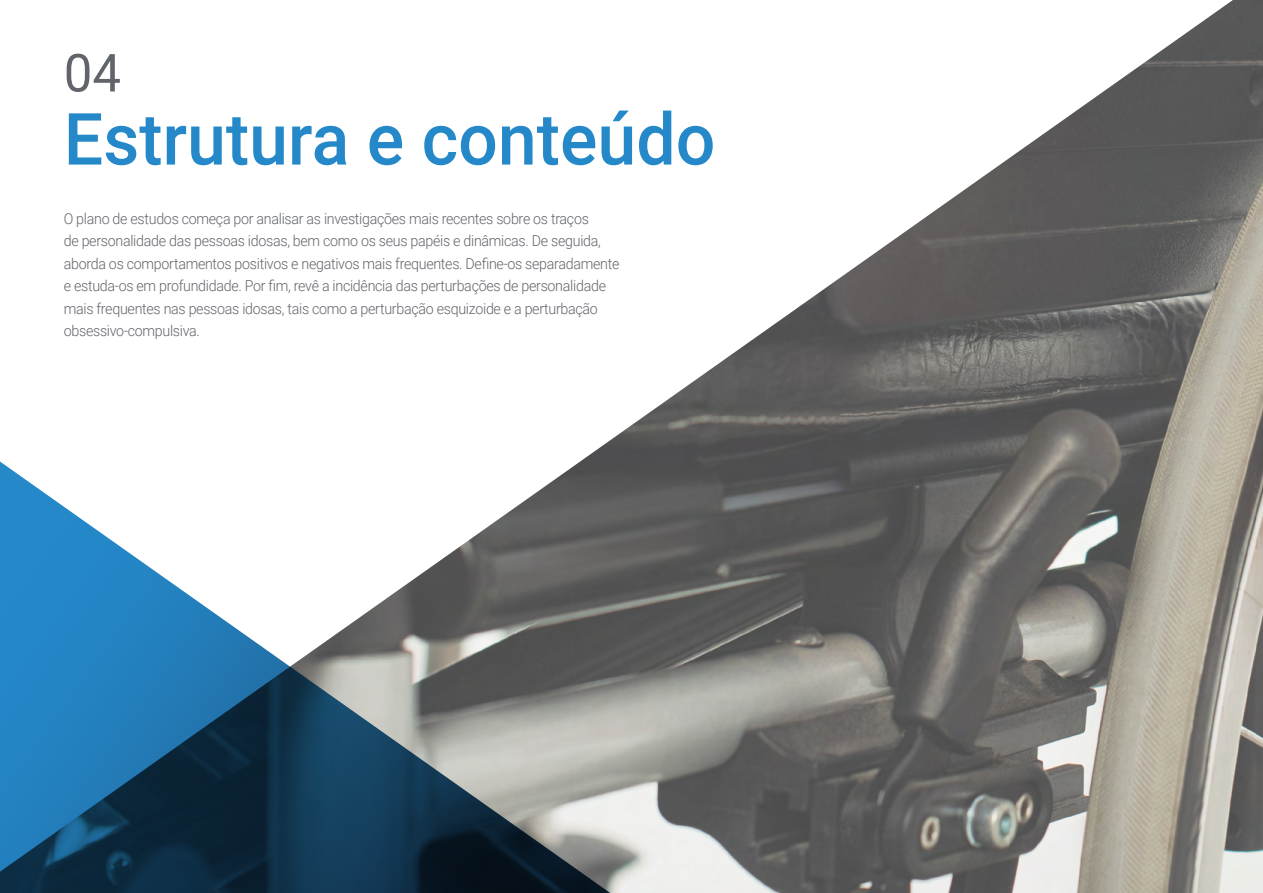
<style>
.page{position:relative;width:1263px;height:893px;background:#fff}
.page>*{position:absolute;margin:0;border:0;box-sizing:border-box;transform-origin:0 0}
.t1{font:500 72px "Roboto";color:#2488c9}
.t2{font:52.5px "Roboto";color:#61646a}
.t3{font:300 15px/22.5px "Roboto";letter-spacing:-.02em;color:#61646a;scale:.95 1}
</style>
<div class="page">
<img style="left:602px;top:0;width:661px;height:893px">
<svg style="left:0;top:446px;width:640px;height:447px"></svg>
<h2 class="t2" style="left:64px;top:36px;width:59px">04</h2>
<h1 class="t1" style="left:64px;top:89px;width:653px">Estrutura e conteúdo</h1>
<p class="t3" style="left:64px;top:207px;width:586px">O plano de estudos começa por analisar as investigações mais recentes sobre os traços<br>de personalidade das pessoas idosas, bem como os seus papéis e dinâmicas. De seguida, aborda os comportamentos positivos e negativos mais frequentes. Define-os separadamente e estuda-os em profundidade. Por fim, revê a incidência das perturbações de personalidade mais frequentes nas pessoas idosas, tais como a perturbação esquizoide e a perturbação obsessivo-compulsiva.</p>
</div>
